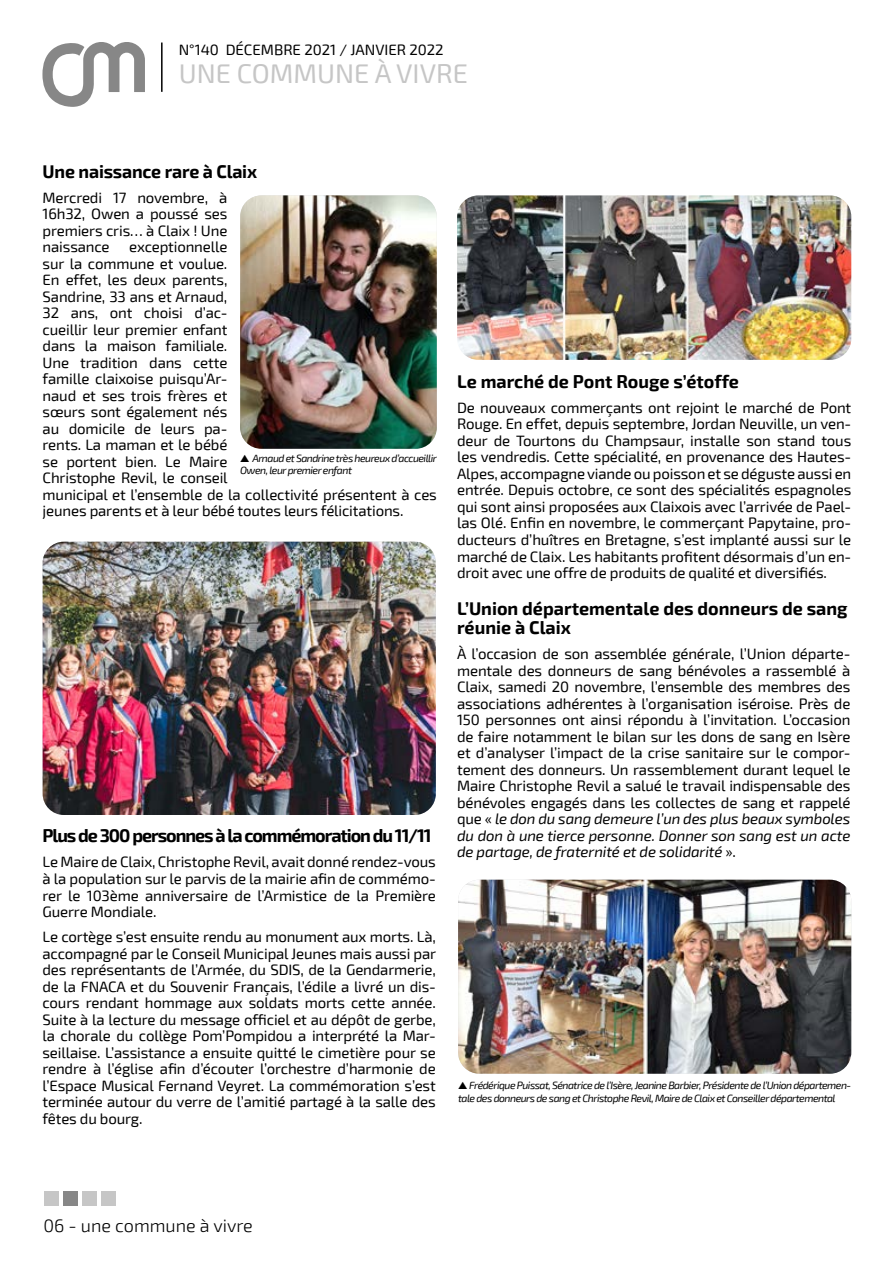
<style>
.page{position:relative;width:893px;height:1263px;background:#fff}
.page>*{position:absolute;margin:0;border:0;box-sizing:border-box;transform-origin:0 0}
.t1{font:27px "Exo 2";color:#c6c6c6}
.t2{font:700 18px/19.5px "Exo 2";letter-spacing:-.005em;color:#000}
.t3{font:700 18px "Exo 2";letter-spacing:-.06em;color:#000}
.t4{font:300 18px "Exo 2";color:#000}
.t5{font:15px/16.5px "Exo 2";letter-spacing:-.01em;color:#000;text-align:justify}
.t6{font:italic 10.5px/12.6px "Exo 2";letter-spacing:-.05em;color:#000}
.s1{font-style:italic}
</style>
<div class="page">
<hr style="left:161px;top:43px;width:2px;height:49px;background:#000">
<svg style="left:43px;top:43px;width:102px;height:63px"></svg>
<div style="left:44px;top:1191px;width:14px;height:14px;background:#c6c6c6"></div>
<div style="left:82px;top:1191px;width:15px;height:14px;background:#c6c6c6"></div>
<div style="left:101px;top:1191px;width:15px;height:14px;background:#c6c6c6"></div>
<div style="left:63px;top:1191px;width:15px;height:14px;background:#878787"></div>
<img style="left:240px;top:195px;width:197px;height:254px">
<img style="left:43px;top:542px;width:393px;height:273px">
<img style="left:458px;top:880px;width:393px;height:194px">
<img style="left:457px;top:195px;width:394px;height:165px">
<p class="t5" style="left:179px;top:42px;width:266px">N°140 DÉCEMBRE 2021 / JANVIER 2022</p>
<h1 class="t1" style="left:179px;top:58px;width:291px">UNE COMMUNE À VIVRE</h1>
<p class="t2" style="left:43px;top:162px;width:216px">Une naissance rare à Claix</p>
<p class="t5" style="left:43px;top:190px;width:186px">Mercredi 17 novembre, à 16h32, Owen a poussé ses premiers cris… à Claix ! Une naissance</p>
<p class="t5" style="left:43px;top:239px;width:396px;text-align:left;text-indent:87px">exceptionnelle<br>sur la commune et voulue.<br>En effet, les deux parents,<br>Sandrine, 33 ans et Arnaud,<br>32 ans, ont choisi d’ac-<br>cueillir leur premier enfant<br>dans la maison familiale.<br>Une tradition dans cette<br>famille claixoise puisqu’Ar-<br>naud et ses trois frères et<br>sœurs sont également nés<br>au domicile de leurs pa-<br>rents. La maman et le bébé<br>se portent bien. Le Maire<br>Christophe Revil, le conseil<br>municipal et l’ensemble de la collectivité présentent à ces jeunes parents et à leur bébé toutes leurs félicitations.</p>
<p class="t6" style="left:240px;top:452px;width:198px">▲ Arnaud et Sandrine très heureux d’accueillir<br>Owen, leur premier enfant</p>
<p class="t3" style="left:43px;top:825px;width:390px">Plus de 300 personnes à la commémoration du 11/11</p>
<p class="t5" style="left:43px;top:854px;width:395px">Le Maire de Claix, Christophe Revil, avait donné rendez-vous à la population sur le parvis de la mairie afin de commémo&shy;rer le 103ème anniversaire de l’Armistice de la Première Guerre Mondiale.</p>
<p class="t5" style="left:42px;top:929px;width:395px">Le cortège s’est ensuite rendu au monument aux morts. Là, accompagné par le Conseil Municipal Jeunes mais aussi par des représentants de l’Armée, du SDIS, de la Gendarmerie, de la FNACA et du Souvenir Français, l’édile a livré un dis&shy;cours rendant hommage aux soldats morts cette année.<br>Suite à la lecture du message officiel et au dépôt de gerbe, la chorale du collège Pom’Pompidou a interprété la Mar&shy;seillaise. L’assistance a ensuite quitté le cimetière pour se rendre à l’église afin d’écouter l’orchestre d’harmonie de l’Espace Musical Fernand Veyret. La commémoration s’est terminée autour du verre de l’amitié partagé à la salle des fêtes du bourg.</p>
<p class="t2" style="left:457px;top:372px;width:283px">Le marché de Pont Rouge s’étoffe</p>
<p class="t5" style="left:457px;top:400px;width:396px">De nouveaux commerçants ont rejoint le marché de Pont Rouge. En effet, depuis septembre, Jordan Neuville, un ven&shy;deur de Tourtons du Champsaur, installe son stand tous les vendredis. Cette spécialité, en provenance des Hautes-Alpes, accompagne viande ou poisson et se déguste aussi en entrée. Depuis octobre, ce sont des spécialités espagnoles qui sont ainsi proposées aux Claixois avec l’arrivée de Pael&shy;las Olé. Enfin en novembre, le commerçant Papytaine, pro&shy;ducteurs d’huîtres en Bretagne, s’est implanté aussi sur le marché de Claix. Les habitants profitent désormais d’un en&shy;droit avec une offre de produits de qualité et diversifiés.</p>
<p class="t2" style="left:457px;top:599px;width:392px">L’Union départementale des donneurs de sang réunie à Claix</p>
<p class="t5" style="left:457px;top:646px;width:395px">À l’occasion de son assemblée générale, l’Union départe&shy;mentale des donneurs de sang bénévoles a rassemblé à Claix, samedi 20 novembre, l’ensemble des membres des associations adhérentes à l’organisation iséroise. Près de 150 personnes ont ainsi répondu à l’invitation. L’occasion de faire notamment le bilan sur les dons de sang en Isère et d’analyser l’impact de la crise sanitaire sur le compor&shy;tement des donneurs. Un rassemblement durant lequel le Maire Christophe Revil a salué le travail indispensable des bénévoles engagés dans les collectes de sang et rappelé que « <span class="s1">le don du sang demeure l’un des plus beaux symboles du don à une tierce personne. Donner son sang est un acte de partage, de fraternité et de solidarité</span> ».</p>
<p class="t6" style="left:458px;top:1079px;width:395px">▲ Frédérique Puissat, Sénatrice de l’Isère, Jeanine Barbier, Présidente de l’Union départemen&shy;tale des donneurs de sang et Christophe Revil, Maire de Claix et Conseiller départemental</p>
<p class="t4" style="left:44px;top:1215px;width:211px">06 - une commune à vivre</p>
</div>
